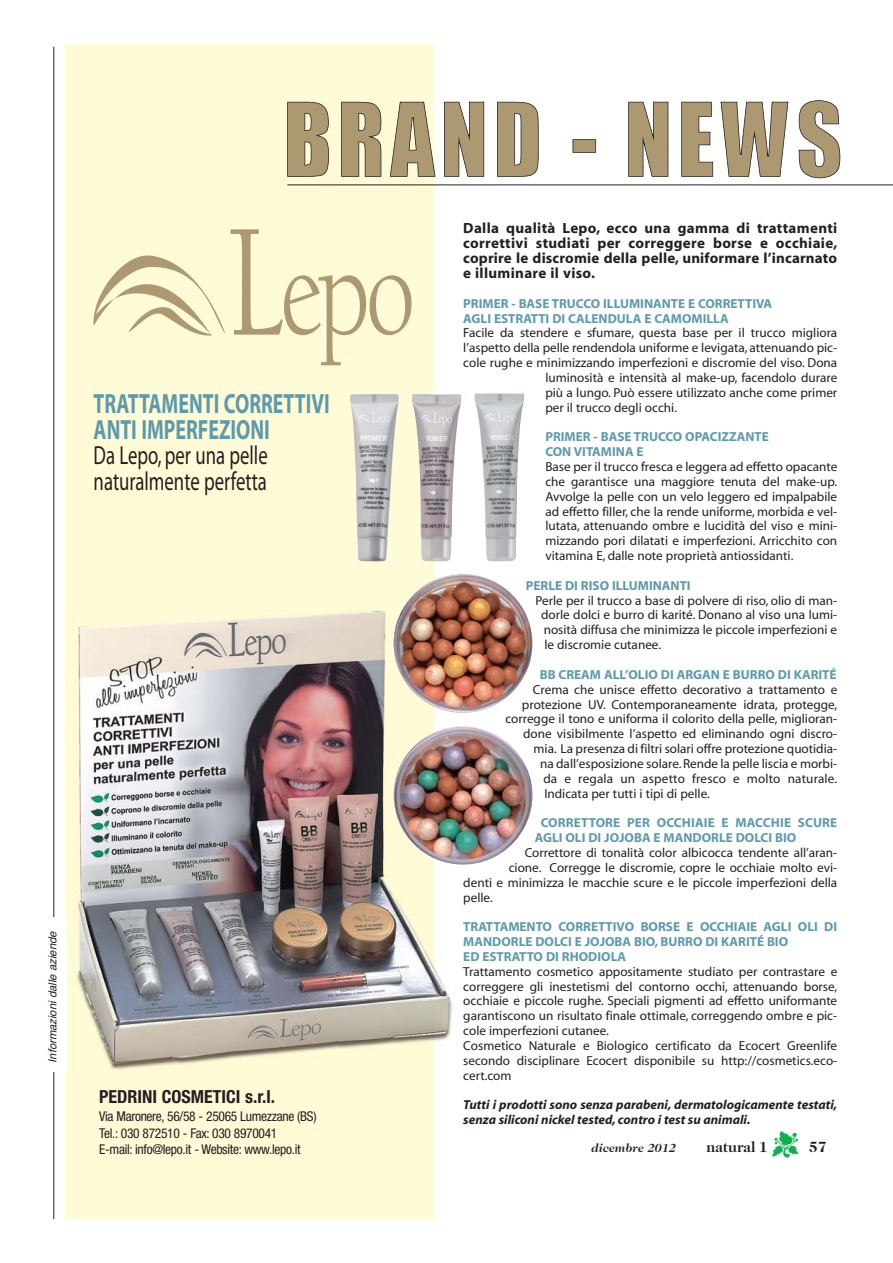
<style>
.page{position:relative;width:893px;height:1263px;background:#fff}
.page>*{position:absolute;margin:0;border:0;box-sizing:border-box;transform-origin:0 0}
.t1{font:700 27.9px/25.3px "Myriad";color:#5c9aac;scale:.71 1}
.t2{font:26.25px/25.5px "Myriad";color:#231f20;scale:.71 1}
.t3{font:700 condensed 18px "Helvetica Neue";color:#231f20}
.t4{font:700 15px "Caslon Two Twenty Four";color:#231f20}
.t5{font:700 14.85px/14.9px "Myriad";letter-spacing:.01em;color:#231f20;text-align:justify}
.t6{font:condensed 13.5px/16.2px "Helvetica Neue";letter-spacing:-.025em;color:#231f20}
.t7{font:13.05px/14.9px "Myriad";color:#231f20;text-align:justify}
.t8{font:700 13.05px/14.9px "Myriad";color:#5c9aac}
.t9{font:italic 700 13.05px/14.9px "Myriad";color:#231f20}
.t10{font:italic 700 12px "Caslon Two Twenty Four";color:#231f20}
.t11{font:italic 11.25px "Helvetica";color:#231f20}
</style>
<div class="page">
<img style="left:54px;top:45px;width:839px;height:1173px">
<hr style="left:287px;top:185px;width:606px;height:1px;background:#231f20">
<hr style="left:53px;top:47px;width:1px;height:1171px;background:#231f20">
<div style="left:42px;top:918px;width:25px;height:154px;background:#fff"></div>
<svg style="left:287px;top:100px;width:553px;height:78px"></svg>
<img style="left:394px;top:574px;width:138px;height:139px;border-radius:50%">
<img style="left:394px;top:726px;width:138px;height:139px;border-radius:50%">
<img style="left:79px;top:216px;width:348px;height:156px">
<img style="left:517px;top:393px;width:7px;height:95px">
<svg style="left:772px;top:1131px;width:26px;height:26px"></svg>
<h1 class="t1" style="left:94px;top:394px;width:334px">TRATTAMENTI CORRETTIVI<br>ANTI IMPERFEZIONI</h1>
<h2 class="t2" style="left:94px;top:445px;width:247px">Da Lepo, per una pelle naturalmente perfetta</h2>
<p class="t11" style="left:48px;top:1063px;width:135px;rotate:-90deg">Informazioni dalle aziende</p>
<h3 class="t3" style="left:99px;top:1090px;width:177px">PEDRINI COSMETICI s.r.l.</h3>
<p class="t6" style="left:99px;top:1110px;width:219px">Via Maronere, 56/58 - 25065 Lumezzane (BS)<br>Tel.: 030 872510 - Fax: 030 8970041<br>E-mail: info@lepo.it - Website: www.lepo.it</p>
<p class="t5" style="left:463px;top:222px;width:375px">Dalla qualità Lepo, ecco una gamma di trattamenti correttivi studiati per correggere borse e occhiaie, coprire le discromie della pelle, uniformare l’incarnato e illuminare il viso.</p>
<p class="t8" style="left:463px;top:297px;width:310px">PRIMER - BASE TRUCCO ILLUMINANTE E CORRETTIVA<br>AGLI ESTRATTI DI CALENDULA E CAMOMILLA</p>
<p class="t7" style="left:463px;top:327px;width:375px">Facile da stendere e sfumare, questa base per il trucco migliora</p>
<p class="t7" style="left:463px;top:341px;width:375px">l’aspetto della pelle rendendola uniforme e levigata, attenuando pic-</p>
<p class="t7" style="left:463px;top:356px;width:375px">cole rughe e minimizzando imperfezioni e discromie del viso. Dona</p>
<p class="t7" style="left:545px;top:371px;width:293px">luminosità e intensità al make-up, facendolo durare</p>
<p class="t7" style="left:545px;top:386px;width:293px">più a lungo. Può essere utilizzato anche come primer</p>
<p class="t7" style="left:545px;top:401px;width:133px">per il trucco degli occhi.</p>
<p class="t8" style="left:545px;top:431px;width:225px">PRIMER - BASE TRUCCO OPACIZZANTE<br>CON VITAMINA E</p>
<p class="t7" style="left:545px;top:460px;width:293px">Base per il trucco fresca e leggera ad effetto opacante che garantisce una maggiore tenuta del make-up.<br>Avvolge la pelle con un velo leggero ed impalpabile ad effetto filler, che la rende uniforme, morbida e vel&shy;lutata, attenuando ombre e lucidità del viso e mini&shy;mizzando pori dilatati e imperfezioni. Arricchito con vitamina E, dalle note proprietà antiossidanti.</p>
<p class="t8" style="left:526px;top:579px;width:166px">PERLE DI RISO ILLUMINANTI</p>
<p class="t7" style="left:541px;top:594px;width:298px;text-indent:-6px">Perle per il trucco a base di polvere di riso, olio di man&shy;dorle dolci e burro di karité. Donano al viso una lumi&shy;nosità diffusa che minimizza le piccole imperfezioni e le discromie cutanee.</p>
<p class="t8" style="left:540px;top:668px;width:298px">BB CREAM ALL’OLIO DI ARGAN E BURRO DI KARITÉ</p>
<p class="t7" style="left:533px;top:683px;width:306px">Crema che unisce effetto decorativo a trattamento e</p>
<p class="t7" style="left:522px;top:698px;width:317px">protezione UV. Contemporaneamente idrata, protegge,</p>
<p class="t7" style="left:505px;top:713px;width:333px">corregge il tono e uniforma il colorito della pelle, miglioran-</p>
<p class="t7" style="left:523px;top:727px;width:316px">done visibilmente l’aspetto ed eliminando ogni discro-</p>
<p class="t7" style="left:534px;top:742px;width:305px">mia. La presenza di filtri solari offre protezione quotidia-</p>
<p class="t7" style="left:540px;top:757px;width:299px">na dall’esposizione solare.Rende la pelle liscia e morbi-</p>
<p class="t7" style="left:543px;top:772px;width:295px">da e regala un aspetto fresco e molto naturale.</p>
<p class="t7" style="left:544px;top:787px;width:167px">Indicata per tutti i tipi di pelle.</p>
<p class="t8" style="left:535px;top:817px;width:304px;text-indent:6px">CORRETTORE PER OCCHIAIE E MACCHIE SCURE<br>AGLI OLI DI JOJOBA E MANDORLE DOLCI BIO</p>
<p class="t7" style="left:525px;top:846px;width:314px">Correttore di tonalità color albicocca tendente all’aran-</p>
<p class="t7" style="left:509px;top:861px;width:330px">cione. Corregge le discromie, copre le occhiaie molto evi-</p>
<p class="t7" style="left:463px;top:876px;width:375px">denti e minimizza le macchie scure e le piccole imperfezioni della</p>
<p class="t7" style="left:463px;top:891px;width:31px">pelle.</p>
<p class="t8" style="left:463px;top:920px;width:375px">TRATTAMENTO CORRETTIVO BORSE E OCCHIAIE AGLI OLI DI<br>MANDORLE DOLCI E JOJOBA BIO, BURRO DI KARITÉ BIO<br>ED ESTRATTO DI RHODIOLA</p>
<p class="t7" style="left:463px;top:965px;width:375px;text-align:left">Trattamento cosmetico appositamente studiato per contrastare e correggere gli inestetismi del contorno occhi, attenuando borse, occhiaie e piccole rughe. Speciali pigmenti ad effetto uniformante garantiscono un risultato finale ottimale, correggendo ombre e pic&shy;cole imperfezioni cutanee.<br>Cosmetico Naturale e Biologico certificato da Ecocert Greenlife secondo disciplinare Ecocert disponibile su http://cosmetics.eco&shy;cert.com</p>
<p class="t9" style="left:463px;top:1099px;width:375px">Tutti i prodotti sono senza parabeni, dermatologicamente testati, senza siliconi nickel tested, contro i test su animali.</p>
<p class="t10" style="left:591px;top:1143px;width:86px">dicembre 2012</p>
<p class="t4" style="left:706px;top:1141px;width:62px">natural 1</p>
<p class="t4" style="left:809px;top:1141px;width:19px">57</p>
</div>
